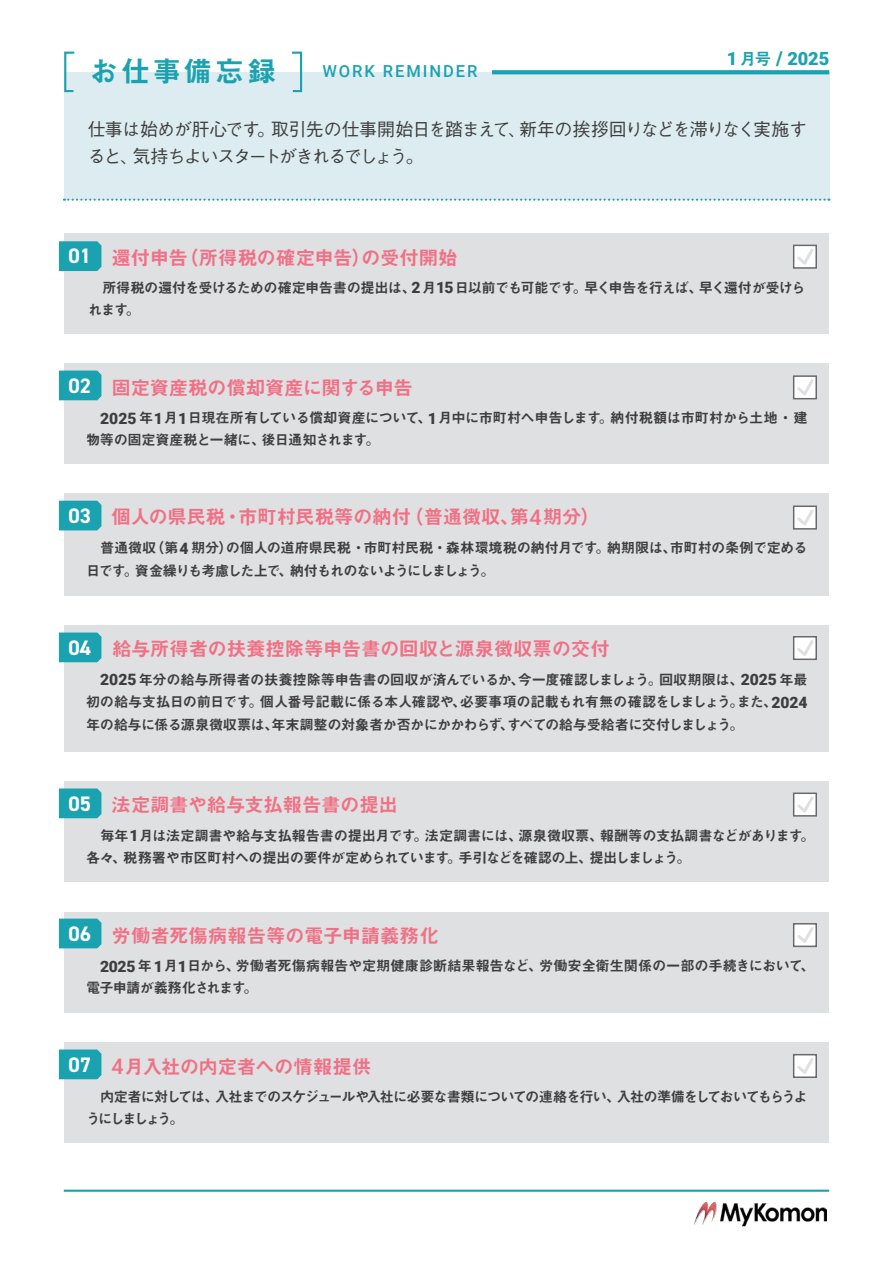
<style>
.page{position:relative;width:893px;height:1263px;background:#fff}
.page>*{position:absolute;margin:0;border:0;box-sizing:border-box;transform-origin:0 0}
.t1{font:700 21px "DIN2014";color:#fff}
.t2{font:19.5px "Midashi Go Pr 6 N MB31";letter-spacing:-.02em;color:#f17085}
.t3{font:900 18.15px "Roboto";color:#1ba2b0}
.t4{font:500 18px/27px "Gothic BBB Pr 6 N";letter-spacing:-.065em;color:#3e3e3f}
.t5{font:500 16.5px "Roboto";letter-spacing:.115em;color:#1ba2b0}
.t6{font:14.25px/22.4px "Midashi Go Pr 6 N MB31";letter-spacing:-.045em;color:#3e3e3f}
.t7{font:14.25px/22.4px "Midashi Go Pr 6 N MB31";letter-spacing:-.02em;color:#3e3e3f}
.t8{font:14.25px/22.4px "Midashi Go Pr 6 N MB31";letter-spacing:-.085em;color:#3e3e3f}
.s1{font-family:"Midashi Go Pr 6 N MB31";font-weight:400;font-size:28.8px}
.s2{font-family:"Midashi Go Pr 6 N MB31";font-weight:400;font-size:16.5px}
.s3{font-size:18.9px}
.s4{font-family:"Roboto";font-weight:900;font-size:15.75px}
.s5{font-family:"Roboto";font-weight:500;font-size:21.45px}
</style>
<div class="page">
<img style="left:694px;top:1202px;width:132px;height:24px">
<div style="left:64px;top:72px;width:765px;height:127px;background:#dcecf0"></div>
<svg style="left:64px;top:199px;width:765px;height:2px"></svg>
<div style="left:65px;top:494px;width:764px;height:102px;background:#dfe0e2"></div>
<div style="left:65px;top:626px;width:764px;height:126px;background:#dfe0e2"></div>
<div style="left:65px;top:782px;width:764px;height:100px;background:#dfe0e2"></div>
<div style="left:65px;top:912px;width:764px;height:100px;background:#dfe0e2"></div>
<div style="left:65px;top:1043px;width:764px;height:100px;background:#dfe0e2"></div>
<div style="left:65px;top:364px;width:764px;height:100px;background:#dfe0e2"></div>
<div style="left:65px;top:234px;width:764px;height:100px;background:#dfe0e2"></div>
<svg style="left:793px;top:245px;width:24px;height:24px"></svg>
<svg style="left:795px;top:246px;width:21px;height:22px"></svg>
<svg style="left:793px;top:375px;width:24px;height:24px"></svg>
<svg style="left:795px;top:377px;width:21px;height:22px"></svg>
<svg style="left:793px;top:505px;width:24px;height:25px"></svg>
<svg style="left:795px;top:507px;width:21px;height:22px"></svg>
<svg style="left:793px;top:636px;width:24px;height:24px"></svg>
<svg style="left:795px;top:637px;width:21px;height:22px"></svg>
<svg style="left:793px;top:792px;width:24px;height:25px"></svg>
<svg style="left:795px;top:794px;width:21px;height:22px"></svg>
<svg style="left:793px;top:923px;width:24px;height:24px"></svg>
<svg style="left:795px;top:924px;width:21px;height:22px"></svg>
<svg style="left:793px;top:1054px;width:24px;height:24px"></svg>
<svg style="left:795px;top:1055px;width:21px;height:22px"></svg>
<svg style="left:59px;top:919px;width:42px;height:29px"></svg>
<svg style="left:59px;top:1049px;width:42px;height:30px"></svg>
<svg style="left:59px;top:788px;width:42px;height:30px"></svg>
<svg style="left:59px;top:632px;width:42px;height:30px"></svg>
<svg style="left:59px;top:501px;width:42px;height:29px"></svg>
<svg style="left:59px;top:371px;width:42px;height:29px"></svg>
<svg style="left:59px;top:241px;width:42px;height:30px"></svg>
<svg style="left:492px;top:70px;width:337px;height:4px"></svg>
<svg style="left:64px;top:51px;width:11px;height:42px"></svg>
<svg style="left:292px;top:51px;width:11px;height:42px"></svg>
<hr style="left:64px;top:1189px;width:765px;height:3px;background:#1ba2b0">
<p class="t5" style="left:90px;top:59px;width:389px"><span class="s1">お仕事備忘録　</span> WORK REMINDER</p>
<p class="t3" style="left:727px;top:46px;width:104px">1 <span class="s2">月号</span> <span class="s3">/</span> 2025</p>
<p class="t4" style="left:88px;top:115px;width:721px">仕事は始めが肝心です。取引先の仕事開始日を踏まえて、新年の挨拶回りなどを滞りなく実施すると、気持ちよいスタートがきれるでしょう。</p>
<h1 class="t1" style="left:69px;top:242px;width:24px">01</h1>
<h2 class="t2" style="left:112px;top:242px;width:348px">還付申告（所得税の確定申告）の受付開始</h2>
<p class="t6" style="left:88px;top:276px;width:719px">　所得税の還付を受けるための確定申告書の提出は、<span class="s4">2</span>月<span class="s4">15</span>日以前でも可能です。早く申告を行えば、早く還付が受けられます。</p>
<h1 class="t1" style="left:69px;top:371px;width:24px">02</h1>
<h2 class="t2" style="left:112px;top:372px;width:303px">固定資産税の償却資産に関する申告</h2>
<p class="t6" style="left:86px;top:406px;width:723px;text-indent:14px"><span class="s4">2025</span> 年<span class="s4">1</span>月<span class="s4">1</span>日現在所有している償却資産について、<span class="s4">1</span>月中に市町村へ申告します。納付税額は市町村から土地・建物等の固定資産税と一緒に、後日通知されます。</p>
<h1 class="t1" style="left:69px;top:502px;width:24px">03</h1>
<h2 class="t2" style="left:112px;top:501px;width:490px">個人の県民税・市町村民税等の納付（普通徴収、第<span class="s5">4</span>期分）</h2>
<p class="t6" style="left:86px;top:536px;width:723px">　普通徴収（第<span class="s4">4</span> 期分）の個人の道府県民税・市町村民税・森林環境税の納付月です。納期限は、市町村の条例で定める日です。資金繰りも考慮した上で、納付もれのないようにしましょう。</p>
<h1 class="t1" style="left:69px;top:633px;width:24px">04</h1>
<h2 class="t2" style="left:112px;top:633px;width:499px">給与所得者の扶養控除等申告書の回収と源泉徴収票の交付</h2>
<p class="t6" style="left:86px;top:668px;width:723px;text-align:justify;text-indent:14px"><span class="s4">2025</span> 年分の給与所得者の扶養控除等申告書の回収が済んでいるか、今一度確認しましょう。回収期限は、<span class="s4">2025</span> 年最初の給与支払日の前日です。個人番号記載に係る本人確認や、必要事項の記載もれ有無の確認をしましょう。また、<span class="s4">2024</span>年の給与に係る源泉徴収票は、年末調整の対象者か否かにかかわらず、すべての給与受給者に交付しましょう。</p>
<h1 class="t1" style="left:69px;top:789px;width:24px">05</h1>
<h2 class="t2" style="left:112px;top:789px;width:288px">法定調書や給与支払報告書の提出</h2>
<p class="t6" style="left:86px;top:824px;width:730px">　毎年<span class="s4">1</span>月は法定調書や給与支払報告書の提出月です。法定調書には、源泉徴収票、報酬等の支払調書などがあります。各々、税務署や市区町村への提出の要件が定められています。手引などを確認の上、提出しましょう。</p>
<h1 class="t1" style="left:69px;top:919px;width:24px">06</h1>
<h2 class="t2" style="left:112px;top:920px;width:329px">労働者死傷病報告等の電子申請義務化</h2>
<p class="t7" style="left:86px;top:954px;width:730px;text-indent:14px"><span class="s4">2025</span> 年<span class="s4">1</span>月<span class="s4">1</span>日から、労働者死傷病報告や定期健康診断結果報告など、労働安全衛生関係の一部の手続きにおいて、電子申請が義務化されます。</p>
<h1 class="t1" style="left:69px;top:1050px;width:24px">07</h1>
<h2 class="t2" style="left:112px;top:1051px;width:262px"><span class="s5">4</span>月入社の内定者への情報提供</h2>
<p class="t8" style="left:86px;top:1085px;width:723px">　内定者に対しては、入社までのスケジュールや入社に必要な書類についての連絡を行い、入社の準備をしておいてもらうようにしましょう。</p>
</div>
